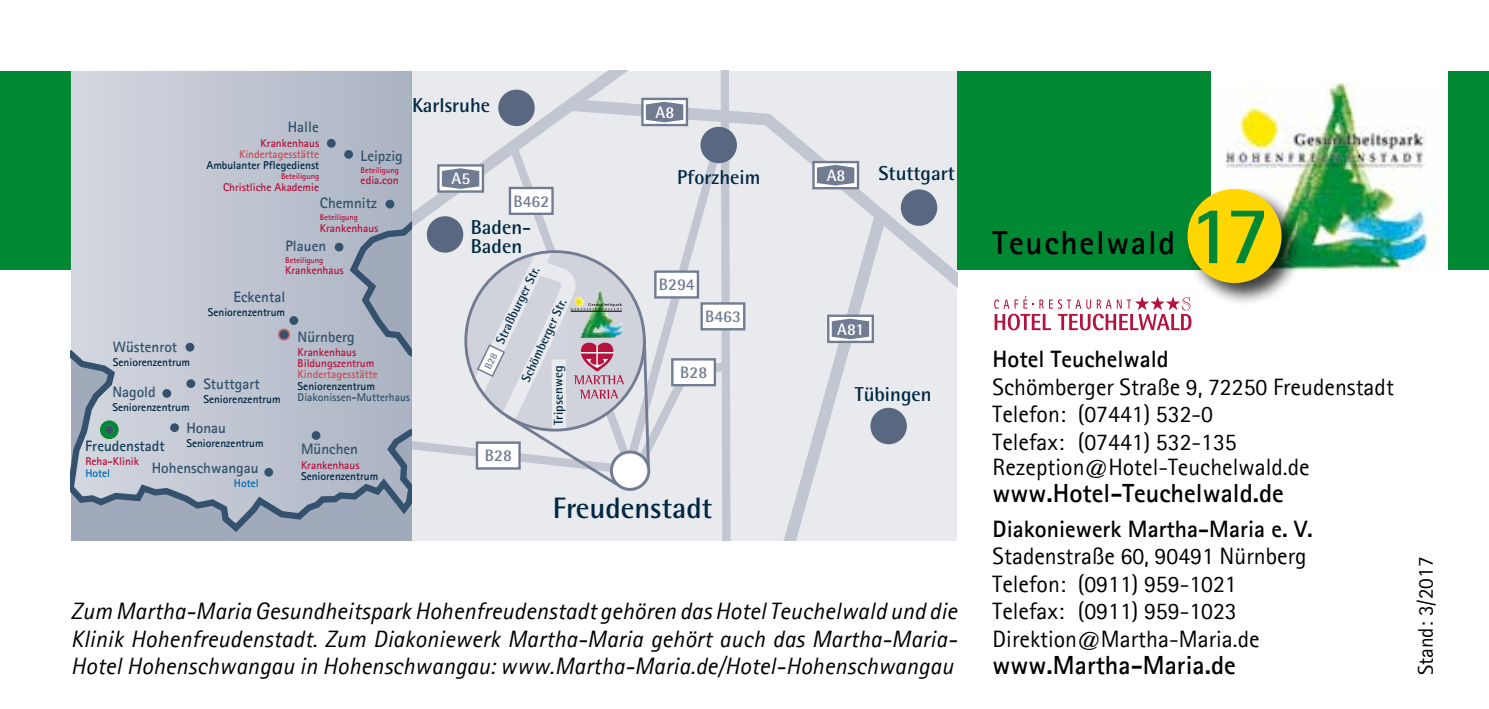
<style>
.page{position:relative;width:1489px;height:709px;background:#fff}
.page>*{position:absolute;margin:0;border:0;box-sizing:border-box;transform-origin:0 0}
.t1{font:700 82.75px "Agfa Rotis Sans Serif";color:#083}
.t2{font:700 33.5px "Agfa Rotis Sans Serif";letter-spacing:.05em;color:#000}
.t3{font:700 29.5px "Rotis Semi Sans";color:#002842}
.t4{font:700 26.25px "Agfa Rotis Sans Serif";color:#000}
.t5{font:italic 23.75px/27.5px "Agfa Rotis Sans Serif";letter-spacing:.005em;color:#000;text-align:justify}
.t6{font:23.75px/27.5px "Agfa Rotis Sans Serif";color:#000}
.t7{font:700 23.75px "Agfa Rotis Sans Serif";color:#000}
.t8{font:21.25px "Agfa Rotis Sans Serif";color:#000}
.t9{font:700 20px/19px "Rotis Semi Sans";color:#002842}
.t10{font:700 16.5px "Rotis Semi Sans";color:#717c93}
.t11{font:700 16.5px "Rotis Semi Sans";color:#fff}
.t12{font:700 15px "Agfa Rotis Sans Serif";color:#34526e}
.t13{font:700 15px "Agfa Rotis Sans Serif";color:#19425f}
.t14{font:700 12.75px "Rotis Semi Sans";color:#002842}
.t15{font:700 11.25px "Agfa Rotis Sans Serif";color:#002642}
.t16{font:700 11.25px/11.2px "Agfa Rotis Sans Serif";color:#b5123e}
.t17{font:700 11.25px "Agfa Rotis Sans Serif";color:#c34f58}
.t18{font:700 11.25px "Agfa Rotis Sans Serif";color:#34526e}
.t19{font:700 11.25px "Agfa Rotis Sans Serif";color:#006ab3}
.t20{font:700 8.25px "Agfa Rotis Sans Serif";color:#b5123e}
</style>
<div class="page">
<div style="left:0;top:71px;width:1210px;height:198px;background:#083"></div>
<div style="left:1447px;top:71px;width:41px;height:198px;background:#083"></div>
<div style="left:411px;top:71px;width:546px;height:469px;background:#e9eaee"></div>
<svg style="left:736px;top:111px;width:221px;height:201px"></svg>
<div style="left:900px;top:189px;width:37px;height:37px;background:#596880;border-radius:50%"></div>
<div style="left:870px;top:408px;width:36px;height:36px;background:#596880;border-radius:50%"></div>
<svg style="left:770px;top:203px;width:124px;height:337px"></svg>
<div style="left:813px;top:162px;width:45px;height:26px;background:#fff"></div>
<div style="left:812px;top:161px;width:47px;height:28px;border:2px solid #717c93"></div>
<svg style="left:817px;top:165px;width:37px;height:20px"></svg>
<div style="left:701px;top:303px;width:43px;height:26px;background:#fff"></div>
<div style="left:700px;top:302px;width:45px;height:28px;border:2px solid #717c93"></div>
<svg style="left:71px;top:71px;width:340px;height:465px;background:#b7becb"></svg>
<div style="left:170px;top:423px;width:9px;height:9px;background:#34526e;border-radius:50%"></div>
<div style="left:185px;top:343px;width:9px;height:8px;background:#34526e;border-radius:50%"></div>
<div style="left:105px;top:425px;width:9px;height:9px;background:#34526e;border-radius:50%"></div>
<div style="left:162px;top:389px;width:9px;height:9px;background:#34526e;border-radius:50%"></div>
<div style="left:186px;top:379px;width:9px;height:9px;background:#34526e;border-radius:50%"></div>
<div style="left:327px;top:139px;width:9px;height:9px;background:#34526e;border-radius:50%"></div>
<div style="left:311px;top:431px;width:9px;height:9px;background:#34526e;border-radius:50%"></div>
<div style="left:344px;top:150px;width:9px;height:9px;background:#34526e;border-radius:50%"></div>
<div style="left:264px;top:468px;width:9px;height:8px;background:#34526e;border-radius:50%"></div>
<svg style="left:278px;top:328px;width:12px;height:12px"></svg>
<div style="left:280px;top:330px;width:8px;height:9px;background:#34526e;border-radius:50%"></div>
<div style="left:289px;top:316px;width:9px;height:9px;background:#34526e;border-radius:50%"></div>
<div style="left:335px;top:243px;width:8px;height:8px;background:#34526e;border-radius:50%"></div>
<div style="left:385px;top:200px;width:9px;height:8px;background:#34526e;border-radius:50%"></div>
<div style="left:100px;top:420px;width:19px;height:19px;border:5px solid #083;border-radius:50%"></div>
<img style="left:1225px;top:84px;width:216px;height:186px">
<svg style="left:994px;top:296px;width:197px;height:34px"></svg>
<div style="left:1183px;top:185px;width:121px;height:121px;background:#000;opacity:.75"></div>
<div style="left:1187px;top:189px;width:94px;height:94px;background:#ffd600;border-radius:50%"></div>
<svg style="left:411px;top:71px;width:325px;height:469px"></svg>
<p class="t12" style="left:288px;top:118px;width:33px">Halle</p>
<p class="t16" style="left:260px;top:137px;width:60px">Krankenhaus</p>
<p class="t17" style="left:239px;top:147px;width:82px">Kindertagesstätte</p>
<p class="t15" style="left:206px;top:158px;width:114px">Ambulanter Pflegedienst</p>
<p class="t20" style="left:281px;top:171px;width:40px">Beteiligung</p>
<p class="t16" style="left:223px;top:181px;width:98px">Christliche Akademie</p>
<p class="t9" style="left:412px;top:95px;width:80px">Karlsruhe</p>
<p class="t12" style="left:360px;top:146px;width:44px">Leipzig</p>
<p class="t20" style="left:360px;top:165px;width:40px">Beteiligung</p>
<p class="t16" style="left:360px;top:174px;width:39px">edia.con</p>
<p class="t11" style="left:451px;top:169px;width:20px">A5</p>
<p class="t12" style="left:320px;top:194px;width:59px">Chemnitz</p>
<p class="t20" style="left:320px;top:212px;width:40px">Beteiligung</p>
<p class="t16" style="left:320px;top:222px;width:60px">Krankenhaus</p>
<p class="t12" style="left:285px;top:236px;width:42px">Plauen</p>
<p class="t20" style="left:285px;top:254px;width:40px">Beteiligung</p>
<p class="t16" style="left:285px;top:264px;width:60px">Krankenhaus</p>
<p class="t12" style="left:113px;top:337px;width:66px">Wüstenrot</p>
<p class="t15" style="left:113px;top:355px;width:79px">Seniorenzentrum</p>
<p class="t12" style="left:112px;top:382px;width:45px">Nagold</p>
<p class="t15" style="left:112px;top:400px;width:79px">Seniorenzentrum</p>
<p class="t12" style="left:233px;top:287px;width:53px">Eckental</p>
<p class="t15" style="left:208px;top:305px;width:79px">Seniorenzentrum</p>
<p class="t12" style="left:203px;top:374px;width:58px">Stuttgart</p>
<p class="t15" style="left:203px;top:392px;width:79px">Seniorenzentrum</p>
<p class="t12" style="left:186px;top:418px;width:41px">Honau</p>
<p class="t15" style="left:186px;top:436px;width:79px">Seniorenzentrum</p>
<p class="t13" style="left:85px;top:436px;width:81px">Freudenstadt</p>
<p class="t16" style="left:85px;top:455px;width:55px">Reha-Klinik</p>
<p class="t19" style="left:85px;top:465px;width:26px">Hotel</p>
<p class="t12" style="left:152px;top:458px;width:108px">Hohenschwangau</p>
<p class="t19" style="left:234px;top:476px;width:26px">Hotel</p>
<p class="t12" style="left:297px;top:327px;width:59px">Nürnberg</p>
<p class="t16" style="left:297px;top:346px;width:78px">Krankenhaus<br>Bildungszentrum</p>
<p class="t17" style="left:297px;top:367px;width:82px">Kindertagesstätte</p>
<p class="t15" style="left:297px;top:379px;width:79px">Seniorenzentrum</p>
<p class="t18" style="left:297px;top:390px;width:114px">Diakonissen-Mutterhaus</p>
<p class="t12" style="left:301px;top:440px;width:59px">München</p>
<p class="t16" style="left:301px;top:459px;width:60px">Krankenhaus</p>
<p class="t15" style="left:301px;top:469px;width:79px">Seniorenzentrum</p>
<p class="t10" style="left:513px;top:191px;width:37px">B462</p>
<p class="t9" style="left:470px;top:218px;width:62px">Baden-<br>Baden</p>
<p class="t14" style="left:492px;top:339px;width:85px;rotate:-64deg">Straßburger Str.</p>
<p class="t14" style="left:518px;top:377px;width:91px;rotate:-65deg">Schömberger Str.</p>
<p class="t14" style="left:551px;top:425px;width:61px;rotate:-91deg">Tripsenweg</p>
<p class="t10" style="left:485px;top:445px;width:28px">B28</p>
<p class="t11" style="left:655px;top:102px;width:20px">A8</p>
<p class="t9" style="left:677px;top:167px;width:85px">Pforzheim</p>
<p class="t10" style="left:659px;top:274px;width:37px">B294</p>
<p class="t10" style="left:705px;top:306px;width:37px">B463</p>
<p class="t10" style="left:680px;top:362px;width:28px">B28</p>
<p class="t3" style="left:553px;top:489px;width:161px">Freudenstadt</p>
<p class="t11" style="left:826px;top:165px;width:20px">A8</p>
<p class="t9" style="left:878px;top:164px;width:78px">Stuttgart</p>
<p class="t11" style="left:837px;top:319px;width:29px">A81</p>
<p class="t9" style="left:854px;top:385px;width:78px">Tübingen</p>
<p class="t5" style="left:71px;top:597px;width:887px">Zum Martha-Maria Gesundheitspark Hohenfreudenstadt gehören das Hotel Teuchelwald und die Klinik Hohenfreudenstadt. Zum Diakoniewerk Martha-Maria gehört auch das Martha-Maria-Hotel Hohenschwangau in Hohenschwangau: www.Martha-Maria.de/Hotel-Hohenschwangau</p>
<h2 class="t2" style="left:992px;top:221px;width:184px">Teuchelwald</h2>
<h1 class="t1" style="left:1188px;top:183px;width:83px">17</h1>
<p class="t7" style="left:992px;top:344px;width:178px">Hotel Teuchelwald</p>
<p class="t6" style="left:992px;top:372px;width:403px">Schömberger Straße 9, 72250 Freudenstadt<br>Telefon: (07441) 532-0<br>Telefax: (07441) 532-135</p>
<p class="t6" style="left:992px;top:452px;width:318px">Rezeption@Hotel-Teuchelwald.de</p>
<p class="t4" style="left:992px;top:476px;width:293px">www.Hotel-Teuchelwald.de</p>
<p class="t7" style="left:992px;top:513px;width:322px">Diakoniewerk Martha-Maria e. V.</p>
<p class="t6" style="left:992px;top:542px;width:315px">Stadenstraße 60, 90491 Nürnberg<br>Telefon: (0911) 959-1021<br>Telefax: (0911) 959-1023<br>Direktion@Martha-Maria.de</p>
<p class="t4" style="left:992px;top:648px;width:245px">www.Martha-Maria.de</p>
<p class="t8" style="left:1412px;top:675px;width:120px;rotate:-90deg">Stand: 3/2017</p>
</div>
